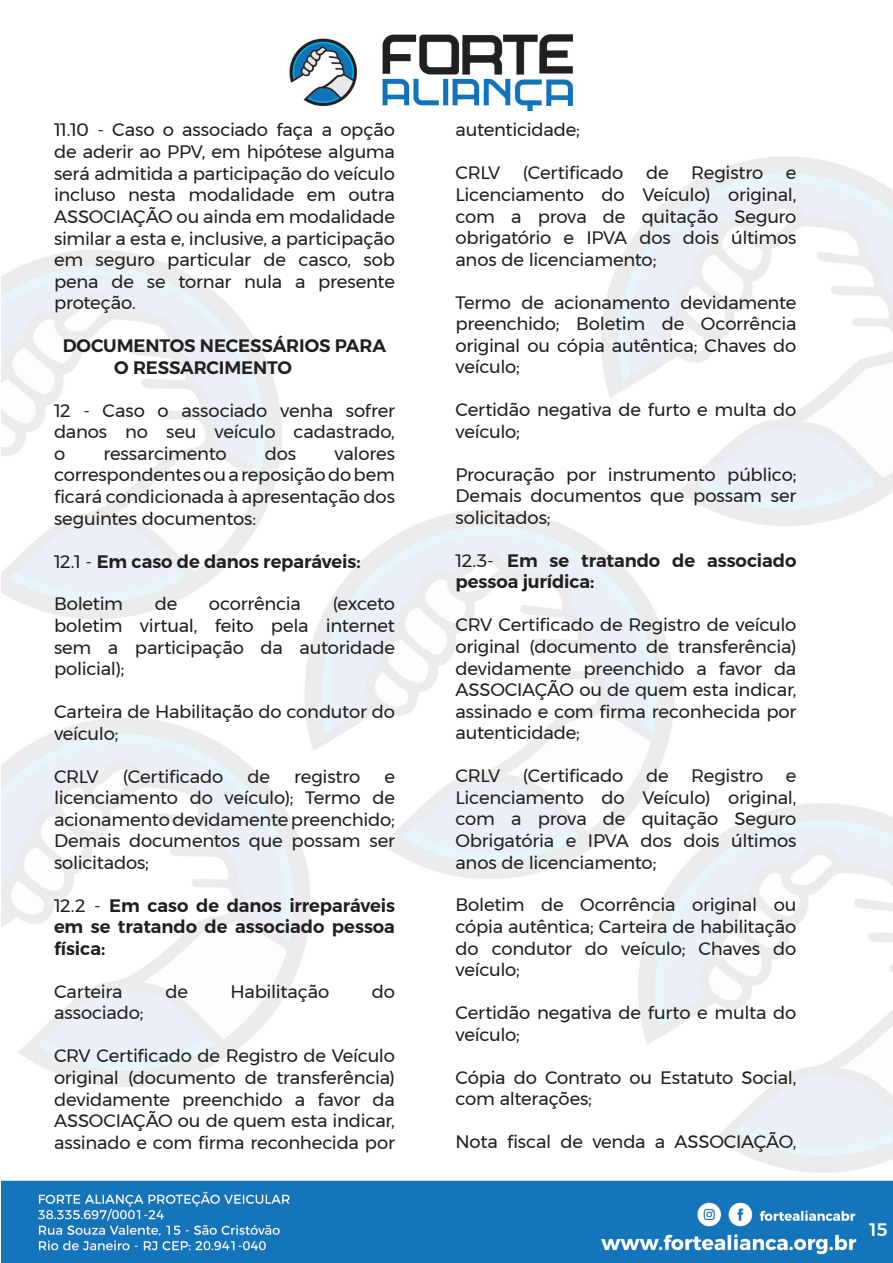
<style>
.page{position:relative;width:893px;height:1263px;background:#fff}
.page>*{position:absolute;margin:0;border:0;box-sizing:border-box;transform-origin:0 0}
.Texto_corrido{font:18px/21.6px "Montserrat";letter-spacing:-.015em;color:#231f20;text-align:justify}
.Texto_corrido-2{font:600 18px/21.6px "Montserrat";letter-spacing:-.005em;color:#231f20;text-align:justify}
.Subtítulo{font:600 18px/21.6px "Montserrat";letter-spacing:-.01em;color:#231f20}
.t1{font:500 18px "Montserrat";color:#fff}
.s1{font-weight:400}
</style>
<div class="page">
<img style="left:1px;top:34px;width:892px;height:1229px">
<p class="Texto_corrido" style="left:54px;top:119px;width:342px">11.10 - Caso o associado faça a opção de aderir ao PPV, em hipótese alguma será admitida a participação do veículo incluso nesta modalidade em outra ASSOCIAÇÃO ou ainda em modalidade similar a esta e, inclusive, a participação em seguro particular de casco, sob pena de se tornar nula a presente proteção.</p>
<p class="Subtítulo" style="left:114px;top:335px;width:273px;text-indent:-52px">DOCUMENTOS NECESSÁRIOS PARA<br>O RESSARCIMENTO</p>
<p class="Texto_corrido" style="left:54px;top:399px;width:342px">12 - Caso o associado venha sofrer danos no seu veículo cadastrado, o</p>
<p class="Texto_corrido" style="left:54px;top:442px;width:342px;text-indent:280px">valores correspondentes ou a reposição do bem ficará condicionada à apresentação dos seguintes documentos:</p>
<p class="Texto_corrido-2" style="left:54px;top:550px;width:308px"><span class="s1">12.1 -</span> Em caso de danos reparáveis:</p>
<p class="Texto_corrido" style="left:54px;top:593px;width:71px">Boletim</p>
<p class="Texto_corrido" style="left:155px;top:593px;width:24px">de</p>
<p class="Texto_corrido" style="left:209px;top:593px;width:94px">ocorrência</p>
<p class="Texto_corrido" style="left:103px;top:442px;width:125px">ressarcimento</p>
<p class="Texto_corrido" style="left:265px;top:442px;width:33px">dos</p>
<p class="Texto_corrido" style="left:54px;top:593px;width:342px;text-indent:279px">(exceto boletim virtual, feito pela internet sem a participação da autoridade policial);</p>
<p class="Texto_corrido" style="left:54px;top:701px;width:342px">Carteira de Habilitação do condutor do veículo;</p>
<p class="Texto_corrido" style="left:54px;top:765px;width:46px">CRLV</p>
<p class="Texto_corrido" style="left:123px;top:765px;width:102px">(Certificado</p>
<p class="Texto_corrido" style="left:247px;top:765px;width:24px">de</p>
<p class="Texto_corrido" style="left:294px;top:765px;width:68px">registro</p>
<p class="Texto_corrido" style="left:54px;top:765px;width:342px;text-indent:330px">e licenciamento do veículo); Termo de acionamento devidamente preenchido; Demais documentos que possam ser solicitados;</p>
<p class="Texto_corrido-2" style="left:54px;top:894px;width:342px"><span class="s1">12.2 -</span> Em caso de danos irreparáveis em se tratando de associado pessoa física:</p>
<p class="Texto_corrido" style="left:54px;top:980px;width:70px">Carteira</p>
<p class="Texto_corrido" style="left:165px;top:980px;width:24px">de</p>
<p class="Texto_corrido" style="left:231px;top:980px;width:100px">Habilitação</p>
<p class="Texto_corrido" style="left:372px;top:980px;width:25px">do</p>
<p class="Texto_corrido" style="left:54px;top:1002px;width:91px">associado;</p>
<p class="Texto_corrido" style="left:54px;top:1045px;width:342px">CRV Certificado de Registro de Veículo original (documento de transferência) devidamente preenchido a favor da ASSOCIAÇÃO ou de quem esta indicar, assinado e com firma reconhecida por</p>
<p class="Texto_corrido" style="left:455px;top:119px;width:126px">autenticidade;</p>
<p class="Texto_corrido" style="left:455px;top:162px;width:46px">CRLV</p>
<p class="Texto_corrido" style="left:523px;top:162px;width:102px">(Certificado</p>
<p class="Texto_corrido" style="left:646px;top:162px;width:24px">de</p>
<p class="Texto_corrido" style="left:691px;top:162px;width:74px">Registro</p>
<p class="Texto_corrido" style="left:455px;top:162px;width:342px;text-indent:330px">e Licenciamento do Veículo) original, com a prova de quitação Seguro obrigatório e IPVA dos dois últimos anos de licenciamento;</p>
<p class="Texto_corrido" style="left:455px;top:291px;width:342px">Termo de acionamento devidamente preenchido; Boletim de Ocorrência original ou cópia autêntica; Chaves do veículo;</p>
<p class="Texto_corrido" style="left:455px;top:399px;width:342px">Certidão negativa de furto e multa do veículo;</p>
<p class="Texto_corrido" style="left:455px;top:463px;width:342px">Procuração por instrumento público; Demais documentos que possam ser solicitados;</p>
<p class="Texto_corrido-2" style="left:455px;top:550px;width:342px"><span class="s1">12.3-</span> Em se tratando de associado pessoa jurídica:</p>
<p class="Texto_corrido" style="left:455px;top:614px;width:342px">CRV Certificado de Registro de veículo original (documento de transferência) devidamente preenchido a favor da ASSOCIAÇÃO ou de quem esta indicar, assinado e com firma reconhecida por autenticidade;</p>
<p class="Texto_corrido" style="left:455px;top:765px;width:46px">CRLV</p>
<p class="Texto_corrido" style="left:523px;top:765px;width:102px">(Certificado</p>
<p class="Texto_corrido" style="left:646px;top:765px;width:24px">de</p>
<p class="Texto_corrido" style="left:691px;top:765px;width:74px">Registro</p>
<p class="Texto_corrido" style="left:455px;top:765px;width:342px;text-indent:330px">e Licenciamento do Veículo) original, com a prova de quitação Seguro Obrigatória e IPVA dos dois últimos anos de licenciamento;</p>
<p class="Texto_corrido" style="left:455px;top:894px;width:342px">Boletim de Ocorrência original ou cópia autêntica; Carteira de habilitação do condutor do veículo; Chaves do veículo;</p>
<p class="Texto_corrido" style="left:455px;top:1002px;width:342px">Certidão negativa de furto e multa do veículo;</p>
<p class="Texto_corrido" style="left:455px;top:1066px;width:342px">Cópia do Contrato ou Estatuto Social, com alterações;</p>
<p class="Texto_corrido" style="left:455px;top:1131px;width:342px">Nota fiscal de venda a ASSOCIAÇÃO,</p>
<p class="t1" style="left:870px;top:1215px;width:20px">15</p>
</div>
